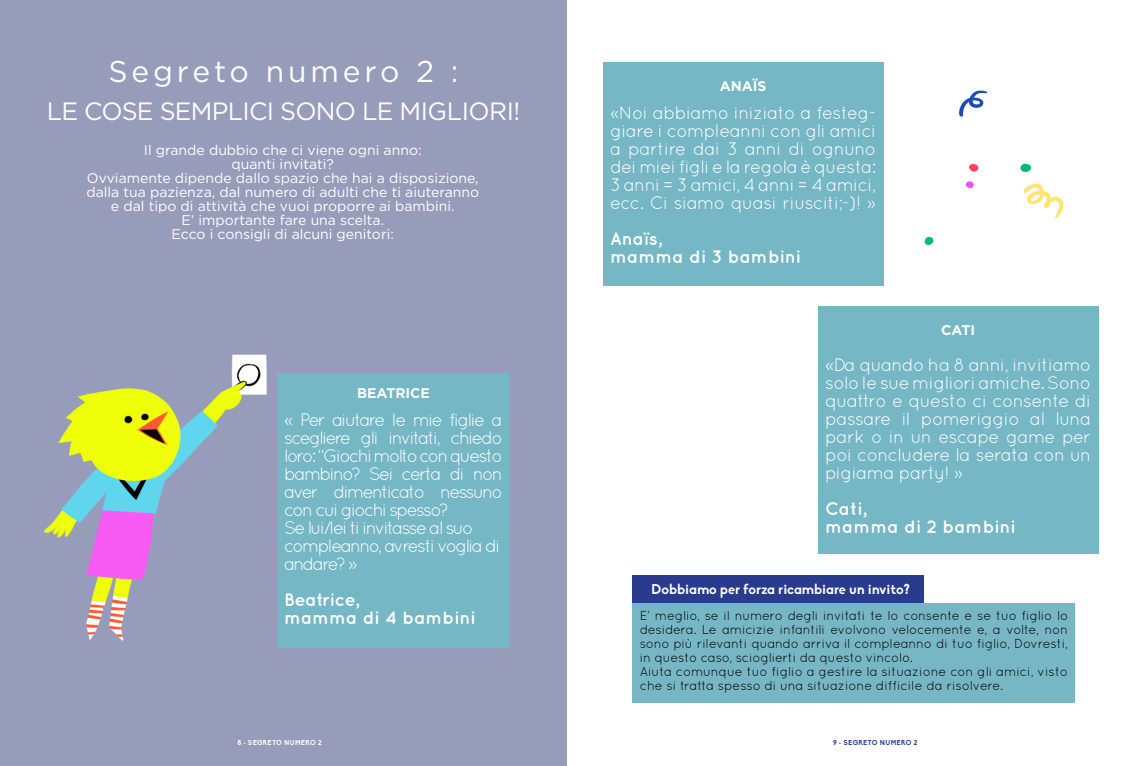
<style>
.page{position:relative;width:1134px;height:766px;background:#fff}
.page>*{position:absolute;margin:0;border:0;box-sizing:border-box;transform-origin:0 0}
.t1{font:30px "Gotham";letter-spacing:.13em;color:#fff}
.t2{font:25px "Gotham";letter-spacing:-.03em;color:#fff}
.texte_courant{font:18px/18px "Quicksand";letter-spacing:-.075em;color:#fff;text-align:justify}
.texte_courant-2{font:700 18px "Quicksand";color:#fff}
.t3{font:14px "Gotham";color:#fff}
.texte_courant-3{font:700 14px "Biko";color:#fff}
.texte_courant-4{font:700 14px "Gotham";color:#fff}
.texte_courant-5{font:13px/14px "Quicksand";letter-spacing:-.01em;color:#040503;text-align:justify}
.t4{font:700 7px "Biko";letter-spacing:.05em;color:#fff}
.t5{font:700 7px "Biko";letter-spacing:.05em;color:#263c8f}
</style>
<div class="page">
<div style="left:0;top:0;width:567px;height:765px;background:#979cba"></div>
<div style="left:603px;top:62px;width:280px;height:223px;background:#75b7c5"></div>
<div style="left:818px;top:306px;width:280px;height:247px;background:#75b7c5"></div>
<div style="left:277px;top:373px;width:233px;height:275px;background:#75b7c5"></div>
<img style="left:44px;top:354px;width:223px;height:287px">
<div style="left:633px;top:603px;width:442px;height:99px;background:#77b7c5"></div>
<div style="left:632px;top:575px;width:292px;height:28px;background:#293b8e"></div>
<img style="left:924px;top:90px;width:140px;height:155px">
<p class="t1" style="left:108px;top:52px;width:352px">Segreto numero 2 :</p>
<p class="t2" style="left:47px;top:95px;width:475px">LE COSE SEMPLICI SONO LE MIGLIORI!</p>
<p class="t3" style="left:144px;top:141px;width:279px">Il grande dubbio che ci viene ogni anno:</p>
<p class="t3" style="left:231px;top:155px;width:104px">quanti invitati?</p>
<p class="t3" style="left:87px;top:169px;width:393px">Ovviamente dipende dallo spazio che hai a disposizione,</p>
<p class="t3" style="left:86px;top:183px;width:394px">dalla tua pazienza, dal numero di adulti che ti aiuteranno</p>
<p class="t3" style="left:111px;top:197px;width:345px">e dal tipo di attività che vuoi proporre ai bambini.</p>
<p class="t3" style="left:181px;top:211px;width:204px">E’ importante fare una scelta.</p>
<p class="t3" style="left:172px;top:225px;width:224px">Ecco i consigli di alcuni genitori:</p>
<p class="texte_courant-4" style="left:357px;top:384px;width:74px">BEATRICE</p>
<p class="texte_courant" style="left:284px;top:410px;width:220px">« Per aiutare le mie figlie a scegliere gli invitati, chiedo loro: “Giochi molto con questo bambino? Sei certa di non aver dimenticato nessuno con cui giochi spesso?</p>
<p class="texte_courant" style="left:284px;top:518px;width:218px;text-align:left">Se lui/lei ti invitasse al suo compleanno, avresti voglia di andare? »</p>
<p class="texte_courant-2" style="left:284px;top:589px;width:77px">Beatrice,</p>
<p class="texte_courant-2" style="left:284px;top:607px;width:193px">mamma di 4 bambini</p>
<p class="texte_courant-4" style="left:720px;top:77px;width:48px">ANAÏS</p>
<p class="texte_courant" style="left:610px;top:104px;width:268px">«Noi abbiamo iniziato a festeg&shy;giare i compleanni con gli amici a partire dai 3 anni di ognuno dei miei figli e la regola è questa:<br>3 anni = 3 amici, 4 anni = 4 amici, ecc. Ci siamo quasi riusciti;-)! »</p>
<p class="texte_courant-2" style="left:610px;top:228px;width:53px">Anaïs,</p>
<p class="texte_courant-2" style="left:610px;top:246px;width:192px">mamma di 3 bambini</p>
<p class="texte_courant-4" style="left:941px;top:321px;width:35px">CATI</p>
<p class="texte_courant" style="left:825px;top:355px;width:268px">«Da quando ha 8 anni, invitiamo solo le sue migliori amiche. Sono quattro e questo ci consente di passare il pomeriggio al luna park o in un escape game per poi concludere la serata con un pigiama party! »</p>
<p class="texte_courant-2" style="left:825px;top:498px;width:43px">Cati,</p>
<p class="texte_courant-2" style="left:825px;top:516px;width:192px">mamma di 2 bambini</p>
<p class="texte_courant-3" style="left:652px;top:580px;width:260px">Dobbiamo per forza ricambiare un invito?</p>
<p class="texte_courant-5" style="left:640px;top:607px;width:430px">E’ meglio, se il numero degli invitati te lo consente e se tuo figlio lo desidera. Le amicizie infantili evolvono velocemente e, a volte, non sono più rilevanti quando arriva il compleanno di tuo figlio, Dovresti, in questo caso, scioglierti da questo vincolo.</p>
<p class="texte_courant-5" style="left:640px;top:663px;width:430px">Aiuta comunque tuo figlio a gestire la situazione con gli amici, visto che si tratta spesso di una situazione difficile da risolvere.</p>
<p class="t4" style="left:238px;top:738px;width:86px">8 • SEGRETO NUMERO 2</p>
<p class="t5" style="left:833px;top:738px;width:86px">9 • SEGRETO NUMERO 2</p>
</div>
